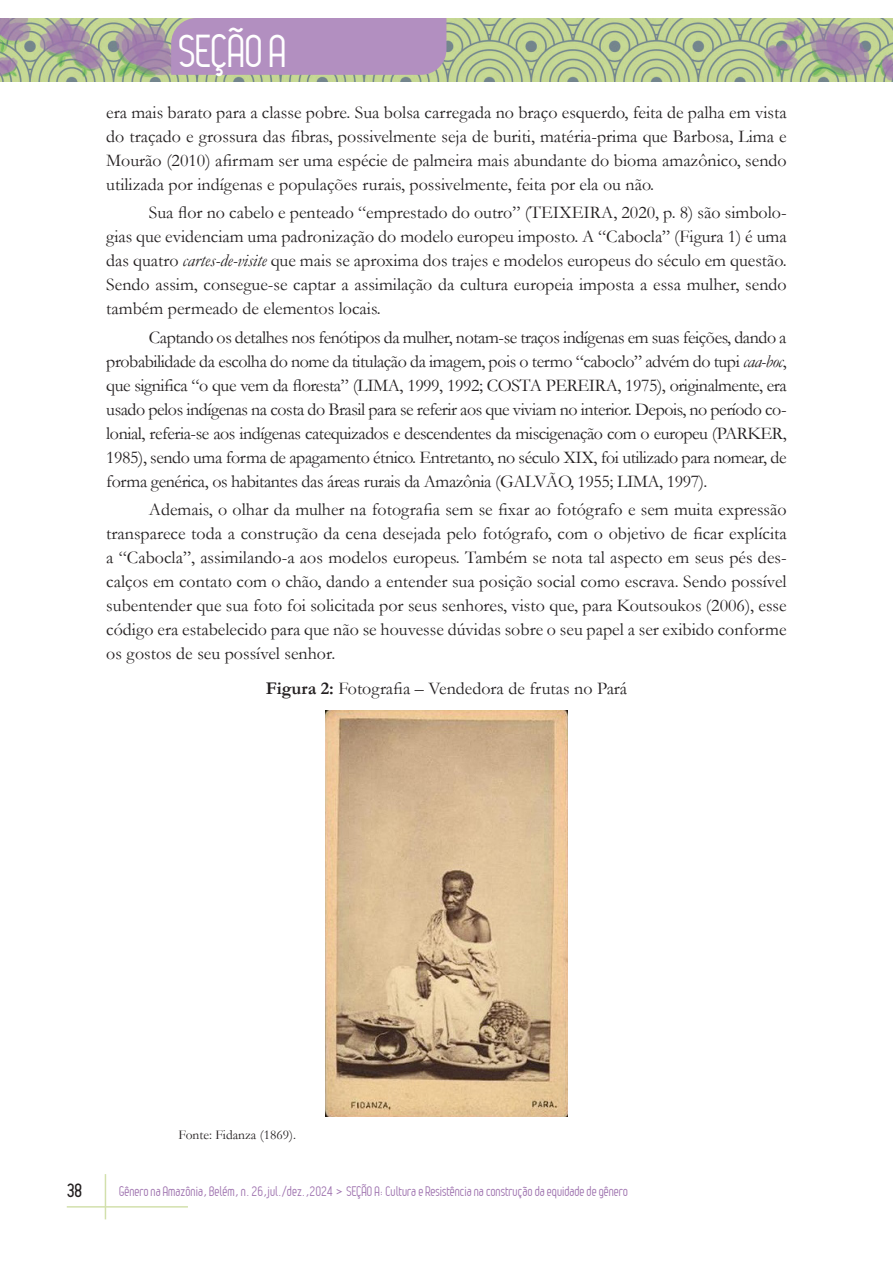
<style>
.page{position:relative;width:893px;height:1263px;background:#fff}
.page>*{position:absolute;margin:0;border:0;box-sizing:border-box;transform-origin:0 0}
.t1{font:45px "Leger";letter-spacing:-.01em;color:#fff}
.Texto{font:18px/24px "Garamond";color:#231f20;text-align:justify}
.Título_1-imgs{font:18px "Garamond";color:#231f20}
.t2{font:700 18px "Leger";color:#231f20}
.t3{font:13.5px "Leger";color:#9f73af}
.Fonte{font:13.5px "Garamond";color:#231f20}
.s1{font-style:italic}
.s2{font-weight:700}
</style>
<div class="page">
<hr style="left:105px;top:1174px;width:1px;height:45px;background:#d2e0ac">
<hr style="left:67px;top:1206px;width:121px;height:1px;background:#d2e0ac">
<img style="left:0;top:18px;width:893px;height:64px">
<div style="left:171px;top:18px;width:275px;height:57px;background:#b28fc0"></div>
<img style="left:325px;top:711px;width:243px;height:406px">
<h1 class="t1" style="left:179px;top:26px;width:110px">SEÇÃO A</h1>
<p class="Texto" style="left:106px;top:100px;width:682px">era mais barato para a classe pobre. Sua bolsa carregada no braço esquerdo, feita de palha em vista do traçado e grossura das fibras, possivelmente seja de buriti, matéria-prima que Barbosa, Lima e Mourão (2010) afirmam ser uma espécie de palmeira mais abundante do bioma amazônico, sendo utilizada por indígenas e populações rurais, possivelmente, feita por ela ou não.</p>
<p class="Texto" style="left:106px;top:200px;width:682px;text-indent:43px">Sua flor no cabelo e penteado “emprestado do outro” (TEIXEIRA, 2020, p. 8) são simbolo&shy;gias que evidenciam uma padronização do modelo europeu imposto. A “Cabocla” (Figura 1) é uma das quatro <span class="s1">cartes-de-visite</span> que mais se aproxima dos trajes e modelos europeus do século em questão.<br>Sendo assim, consegue-se captar a assimilação da cultura europeia imposta a essa mulher, sendo também permeado de elementos locais.</p>
<p class="Texto" style="left:106px;top:324px;width:682px;text-indent:43px">Captando os detalhes nos fenótipos da mulher, notam-se traços indígenas em suas feições, dando a probabilidade da escolha do nome da titulação da imagem, pois o termo “caboclo” advém do tupi <span class="s1">caa-boc</span>, que significa “o que vem da floresta” (LIMA, 1999, 1992; COSTA PEREIRA, 1975), originalmente, era usado pelos indígenas na costa do Brasil para se referir aos que viviam no interior. Depois, no período co&shy;lonial, referia-se aos indígenas catequizados e descendentes da miscigenação com o europeu (PARKER, 1985), sendo uma forma de apagamento étnico. Entretanto, no século XIX, foi utilizado para nomear, de forma genérica, os habitantes das áreas rurais da Amazônia (GALVÃO, 1955; LIMA, 1997).</p>
<p class="Texto" style="left:106px;top:497px;width:682px;text-indent:43px">Ademais, o olhar da mulher na fotografia sem se fixar ao fotógrafo e sem muita expressão transparece toda a construção da cena desejada pelo fotógrafo, com o objetivo de ficar explícita a “Cabocla”, assimilando-a aos modelos europeus. Também se nota tal aspecto em seus pés des&shy;calços em contato com o chão, dando a entender sua posição social como escrava. Sendo possível subentender que sua foto foi solicitada por seus senhores, visto que, para Koutsoukos (2006), esse código era estabelecido para que não se houvesse dúvidas sobre o seu papel a ser exibido conforme os gostos de seu possível senhor.</p>
<p class="Título_1-imgs" style="left:266px;top:676px;width:363px"><span class="s2">Figura 2:</span> Fotografia – Vendedora de frutas no Pará</p>
<p class="Fonte" style="left:179px;top:1126px;width:119px">Fonte: Fidanza (1869).</p>
<p class="t2" style="left:67px;top:1180px;width:17px">38</p>
<p class="t3" style="left:119px;top:1183px;width:510px">Gênero na Amazônia, Belém, n. 26,jul./dez.,2024 &gt; SEÇÃO A: Cultura e Resistência na construção da equidade de gênero</p>
</div>
